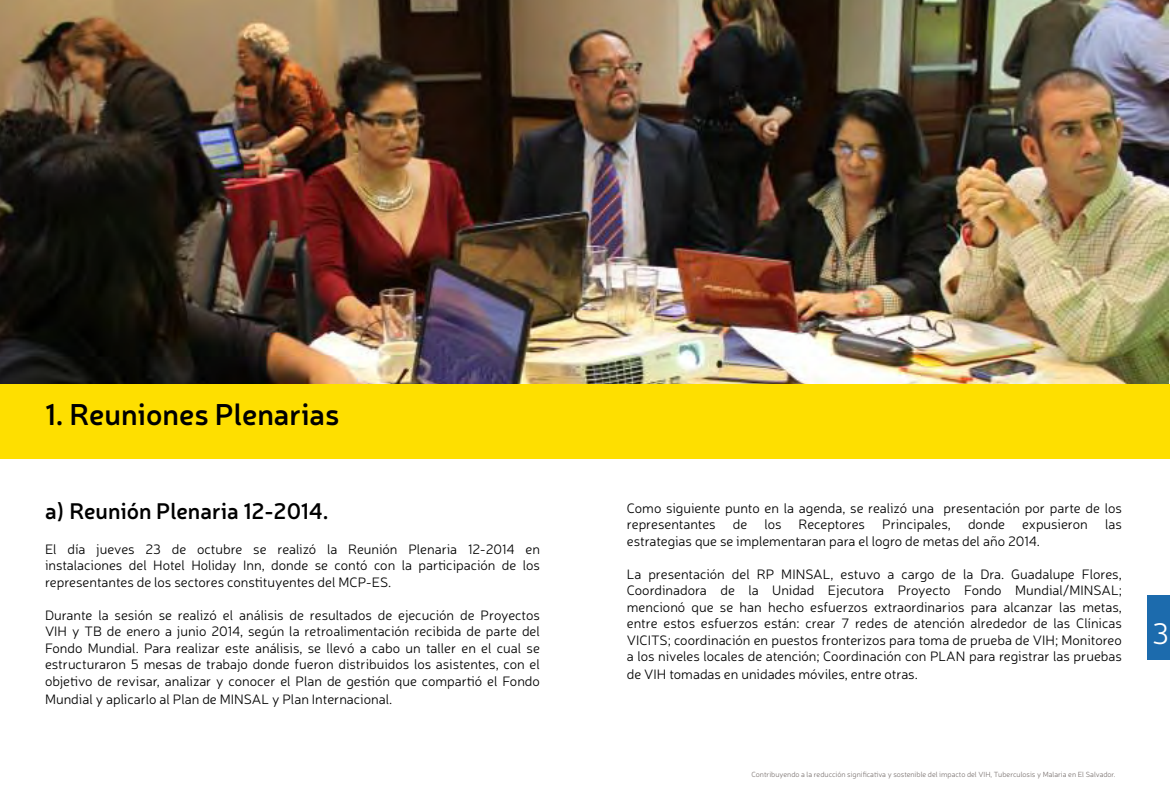
<style>
.page{position:relative;width:1170px;height:795px;background:#fff}
.page>*{position:absolute;margin:0;border:0;box-sizing:border-box;transform-origin:0 0}
.t1{font:600 30px "Neris";color:#000}
.t2{font:300 30px "Neris";color:#fff}
.t3{font:600 22.5px "Neris";color:#000}
.t4{font:300 13.75px/16.5px "Neris";color:#000;text-align:justify}
.t5{font:300 7.5px "Neris";color:#7c7472}
</style>
<div class="page">
<img style="left:0;top:0;width:1168px;height:384px">
<div style="left:0;top:384px;width:1170px;height:75px;background:#fedf00"></div>
<div style="left:1147px;top:596px;width:23px;height:64px;background:#1c6bad"></div>
<h1 class="t1" style="left:45px;top:394px;width:296px">1. Reuniones Plenarias</h1>
<h2 class="t3" style="left:45px;top:496px;width:285px">a) Reunión Plenaria 12-2014.</h2>
<p class="t4" style="left:45px;top:541px;width:497px">El día jueves 23 de octubre se realizó la Reunión Plenaria 12-2014 en instalaciones del Hotel Holiday Inn, donde se contó con la participación de los representantes de los sectores constituyentes del MCP-ES.</p>
<p class="t4" style="left:45px;top:607px;width:497px">Durante la sesión se realizó el análisis de resultados de ejecución de Proyectos VIH y TB de enero a junio 2014, según la retroalimentación recibida de parte del Fondo Mundial. Para realizar este análisis, se llevó a cabo un taller en el cual se estructuraron 5 mesas de trabajo donde fueron distribuidos los asistentes, con el objetivo de revisar, analizar y conocer el Plan de gestión que compartió el Fondo</p>
<p class="t4" style="left:45px;top:691px;width:349px">Mundial y aplicarlo al Plan de MINSAL y Plan Internacional.</p>
<p class="t4" style="left:627px;top:499px;width:497px">Como siguiente punto en la agenda, se realizó una presentación por parte de los representantes de los Receptores Principales, donde expusieron las estrategias que se implementaran para el logro de metas del año 2014.</p>
<p class="t4" style="left:627px;top:565px;width:497px">La presentación del RP MINSAL, estuvo a cargo de la Dra. Guadalupe Flores, Coordinadora de la Unidad Ejecutora Proyecto Fondo Mundial/MINSAL; mencionó que se han hecho esfuerzos extraordinarios para alcanzar las metas, entre estos esfuerzos están: crear 7 redes de atención alrededor de las Clínicas VICITS; coordinación en puestos fronterizos para toma de prueba de VIH; Monitoreo a los niveles locales de atención; Coordinación con PLAN para registrar las pruebas</p>
<p class="t4" style="left:627px;top:666px;width:293px">de VIH tomadas en unidades móviles, entre otras.</p>
<h1 class="t2" style="left:1152px;top:614px;width:18px">3</h1>
<p class="t5" style="left:752px;top:769px;width:366px">Contribuyendo a la reducción significativa y sostenible del impacto del VIH, Tuberculosis y Malaria en El Salvador.</p>
</div>
